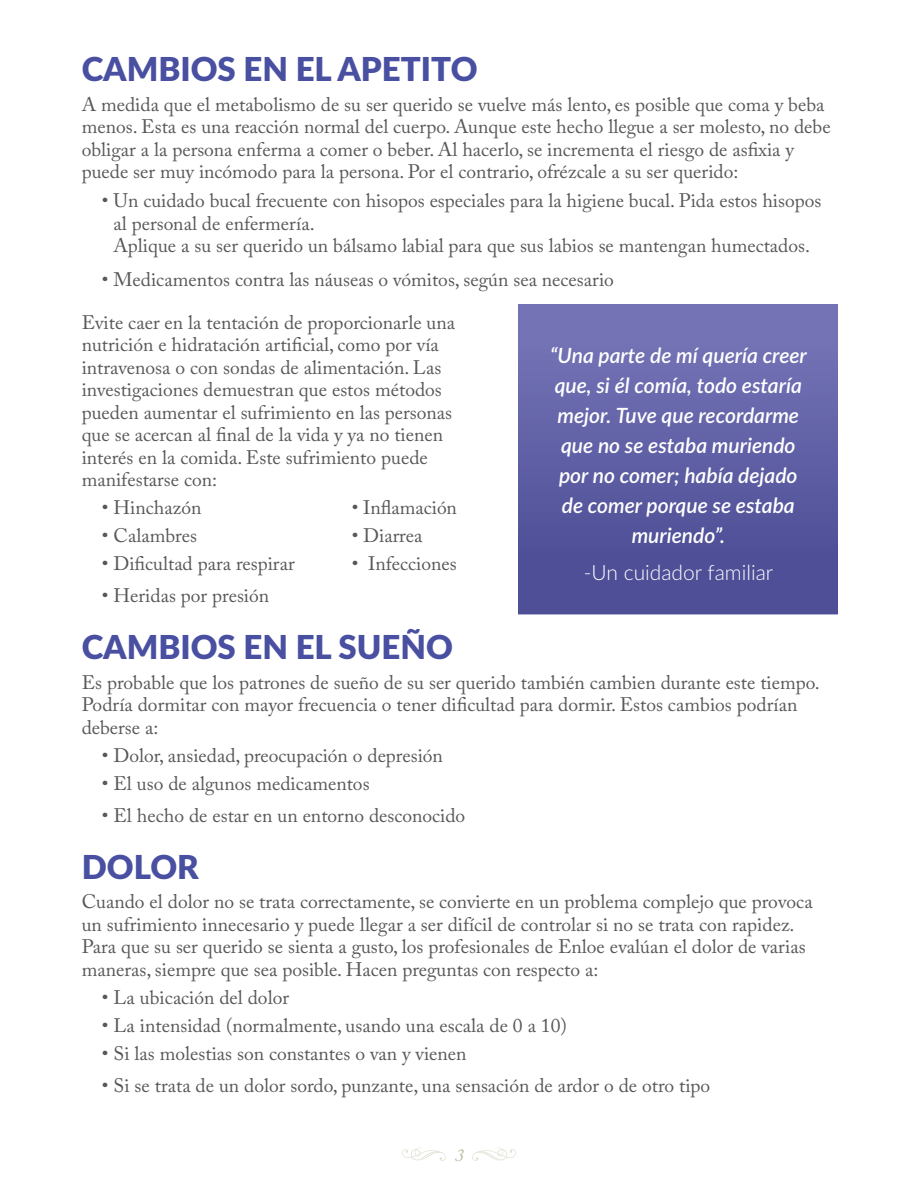
<style>
.page{position:relative;width:918px;height:1188px;background:#fff}
.page>*{position:absolute;margin:0;border:0;box-sizing:border-box;transform-origin:0 0}
.head_A{font:900 33px "Lato";color:#494fa1}
.t1{font:italic 600 21px/30px "Lato";color:#fff;text-align:center}
.t2{font:300 21px "Lato";color:#fff}
.body{font:19.5px/22.5px "Adobe Caslon Pro";color:#57585a}
.bullet_list{font:19.5px/22.5px "Adobe Caslon Pro";color:#57585a}
.body_before_bullet{font:19.5px/22.5px "Adobe Caslon Pro";color:#57585a}
.t3{font:italic 18px "Adobe Caslon Pro";color:#b4bb9d}
</style>
<div class="page">
<svg style="left:402px;top:1147px;width:44px;height:14px"></svg>
<svg style="left:472px;top:1147px;width:44px;height:14px"></svg>
<div style="left:519px;top:306px;width:319px;height:309px;background:linear-gradient(to bottom,#7776b9,#484992)"></div>
<p class="head_A" style="left:82px;top:44px;width:397px">CAMBIOS EN EL APETITO</p>
<p class="body" style="left:82px;top:93px;width:751px">A medida que el metabolismo de su ser querido se vuelve más lento, es posible que coma y beba menos. Esta es una reacción normal del cuerpo. Aunque este hecho llegue a ser molesto, no debe obligar a la persona enferma a comer o beber. Al hacerlo, se incrementa el riesgo de asfixia y puede ser muy incómodo para la persona. Por el contrario, ofrézcale a su ser querido:</p>
<p class="bullet_list" style="left:114px;top:189px;width:710px;text-indent:-12px">• Un cuidado bucal frecuente con hisopos especiales para la higiene bucal. Pida estos hisopos al personal de enfermería.<br>Aplique a su ser querido un bálsamo labial para que sus labios se mantengan humectados.</p>
<p class="bullet_list" style="left:102px;top:268px;width:514px">• Medicamentos contra las náuseas o vómitos, según sea necesario</p>
<p class="body_before_bullet" style="left:82px;top:311px;width:375px">Evite caer en la tentación de proporcionarle una nutrición e hidratación artificial, como por vía intravenosa o con sondas de alimentación. Las investigaciones demuestran que estos métodos pueden aumentar el sufrimiento en las personas que se acercan al final de la vida y ya no tienen interés en la comida. Este sufrimiento puede manifestarse con:</p>
<p class="bullet_list" style="left:102px;top:496px;width:101px">• Hinchazón</p>
<p class="bullet_list" style="left:352px;top:496px;width:107px">• Inflamación</p>
<p class="bullet_list" style="left:102px;top:524px;width:97px">• Calambres</p>
<p class="bullet_list" style="left:352px;top:524px;width:72px">• Diarrea</p>
<p class="bullet_list" style="left:102px;top:552px;width:194px">• Dificultad para respirar</p>
<p class="bullet_list" style="left:352px;top:552px;width:107px">• Infecciones</p>
<p class="bullet_list" style="left:102px;top:584px;width:169px">• Heridas por presión</p>
<p class="head_A" style="left:82px;top:623px;width:373px">CAMBIOS EN EL SUEÑO</p>
<p class="body" style="left:82px;top:671px;width:737px">Es probable que los patrones de sueño de su ser querido también cambien durante este tiempo.<br>Podría dormitar con mayor frecuencia o tener dificultad para dormir. Estos cambios podrían deberse a:</p>
<p class="bullet_list" style="left:102px;top:744px;width:342px">• Dolor, ansiedad, preocupación o depresión</p>
<p class="bullet_list" style="left:102px;top:772px;width:269px">• El uso de algunos medicamentos</p>
<p class="bullet_list" style="left:102px;top:804px;width:365px">• El hecho de estar en un entorno desconocido</p>
<p class="head_A" style="left:82px;top:842px;width:119px">DOLOR</p>
<p class="body" style="left:82px;top:890px;width:733px">Cuando el dolor no se trata correctamente, se convierte en un problema complejo que provoca un sufrimiento innecesario y puede llegar a ser difícil de controlar si no se trata con rapidez.<br>Para que su ser querido se sienta a gusto, los profesionales de Enloe evalúan el dolor de varias maneras, siempre que sea posible. Hacen preguntas con respecto a:</p>
<p class="bullet_list" style="left:102px;top:986px;width:189px">• La ubicación del dolor</p>
<p class="bullet_list" style="left:102px;top:1014px;width:466px">• La intensidad (normalmente, usando una escala de 0 a 10)</p>
<p class="bullet_list" style="left:102px;top:1042px;width:366px">• Si las molestias son constantes o van y vienen</p>
<p class="bullet_list" style="left:102px;top:1074px;width:610px">• Si se trata de un dolor sordo, punzante, una sensación de ardor o de otro tipo</p>
<p class="t1" style="left:550px;top:339px;width:258px">“Una parte de mí quería creer que, si él comía, todo estaría mejor. Tuve que recordarme que no se estaba muriendo por no comer; había dejado de comer porque se estaba muriendo”.</p>
<p class="t2" style="left:584px;top:557px;width:191px">-Un cuidador familiar</p>
<p class="t3" style="left:455px;top:1144px;width:10px">3</p>
</div>
